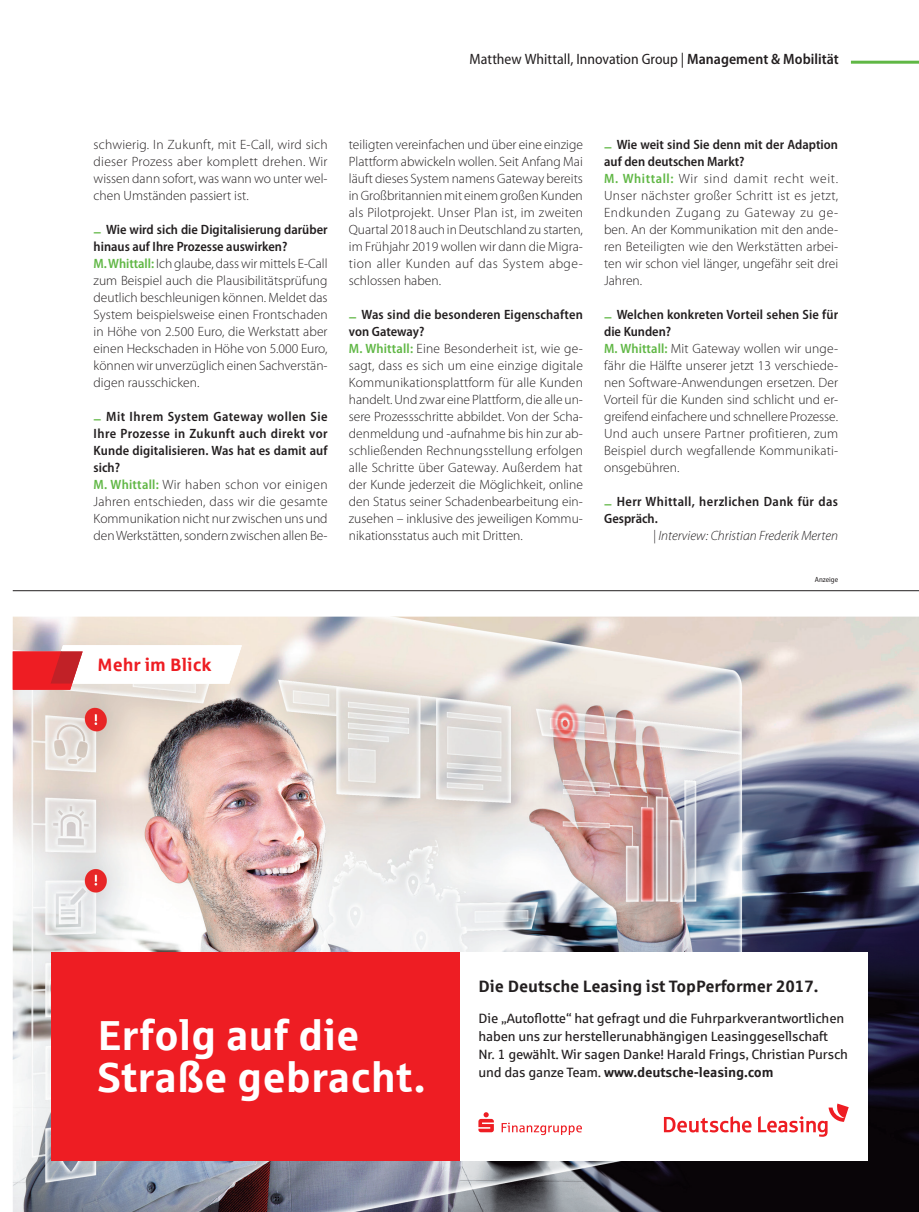
<style>
.page{position:relative;width:919px;height:1212px;background:#fff}
.page>*{position:absolute;margin:0;border:0;box-sizing:border-box;transform-origin:0 0}
.t1{font:700 42px/42px "Sparkasse Rg";color:#fff}
.t2{font:700 18px "Sparkasse Rg";color:#ee1d23}
.t3{font:700 16.5px "Sparkasse Rg";letter-spacing:-.005em;color:#231f20}
.t4{font:semi-condensed 15px "Myriad Pro";color:#231f20}
.t5{font:300 13.5px/17px "Myriad Pro";color:#231f20}
.t6{font:13.5px/18px "Sparkasse Rg";letter-spacing:-.01em;color:#231f20}
.t7{font:600 semi-condensed 13.5px/17px "Myriad Pro";letter-spacing:.03em;color:#231f20}
.t8{font:italic 300 13.5px "Myriad Pro";color:#231f20}
.t9{font:semi-condensed 7.5px "Myriad Pro";color:#231f20}
.s1{font-weight:600}
.s2{font-weight:600;font-size:15.75px;color:#60b745}
.s3{font-weight:600;font-stretch:semi-condensed}
.s4{font-weight:600;font-stretch:semi-condensed;color:#60b745}
.s5{font-stretch:normal;font-size:15.75px;color:#60b745}
.s6{font-weight:700}
</style>
<div class="page">
<hr style="left:850px;top:61px;width:68px;height:3px;background:#60b745">
<hr style="left:13px;top:590px;width:905px;height:1px;background:#231f20">
<img style="left:13px;top:617px;width:905px;height:595px">
<div style="left:459px;top:952px;width:408px;height:209px;background:#fff"></div>
<div style="left:51px;top:952px;width:408px;height:209px;background:#ee1d23"></div>
<svg style="left:664px;top:1103px;width:184px;height:34px"></svg>
<svg style="left:478px;top:1112px;width:16px;height:20px"></svg>
<svg style="left:501px;top:1122px;width:81px;height:13px"></svg>
<svg style="left:13px;top:645px;width:229px;height:45px"></svg>
<p class="t4" style="left:469px;top:51px;width:371px">Matthew Whittall, Innovation Group | <span class="s1">Management &amp; Mobilität</span></p>
<p class="t5" style="left:94px;top:136px;width:235px;text-align:justify">schwierig. In Zukunft, mit E-Call, wird sich dieser Prozess aber komplett drehen. Wir wissen dann sofort, was wann wo unter wel&shy;chen Umständen passiert ist.</p>
<p class="t5" style="left:94px;top:221px;width:235px"><span class="s2">–</span> <span class="s3">Wie wird sich die Digitalisierung darüber hinaus auf Ihre Prozesse auswirken?<br></span><span class="s4">M. Whittall:</span> Ich glaube, dass wir mittels E-Call zum Beispiel auch die Plausibilitätsprüfung deutlich beschleunigen können. Meldet das System beispielsweise einen Frontschaden in Höhe von 2.500 Euro, die Werkstatt aber einen Heckschaden in Höhe von 5.000 Euro, können wir unverzüglich einen Sachverstän&shy;digen rausschicken.</p>
<p class="t5" style="left:94px;top:408px;width:235px"><span class="s2">–</span> <span class="s3">Mit Ihrem System Gateway wollen Sie Ihre Prozesse in Zukunft auch direkt vor Kunde digitalisieren. Was hat es damit auf sich?<br></span><span class="s4">M. Whittall:</span> Wir haben schon vor einigen Jahren entschieden, dass wir die gesamte Kommunikation nicht nur zwischen uns und den Werkstätten, sondern zwischen allen Be-</p>
<p class="t5" style="left:349px;top:136px;width:235px;text-align:justify">teiligten vereinfachen und über eine einzige Plattform abwickeln wollen. Seit Anfang Mai läuft dieses System namens Gateway bereits in Großbritannien mit einem großen Kunden als Pilotprojekt. Unser Plan ist, im zweiten Quartal 2018 auch in Deutschland zu starten, im Frühjahr 2019 wollen wir dann die Migra&shy;tion aller Kunden auf das System abge&shy;schlossen haben.</p>
<p class="t5" style="left:349px;top:306px;width:235px"><span class="s2">–</span> <span class="s3">Was sind die besonderen Eigenschaften von Gateway?<br></span><span class="s4">M. Whittall:</span> Eine Besonderheit ist, wie ge&shy;sagt, dass es sich um eine einzige digitale Kommunikationsplattform für alle Kunden handelt. Und zwar eine Plattform, die alle un&shy;sere Prozessschritte abbildet. Von der Scha&shy;denmeldung und -aufnahme bis hin zur ab&shy;schließenden Rechnungsstellung erfolgen alle Schritte über Gateway. Außerdem hat der Kunde jederzeit die Möglichkeit, online den Status seiner Schadenbearbeitung ein&shy;zusehen – inklusive des jeweiligen Kommu&shy;nikationsstatus auch mit Dritten.</p>
<p class="t5" style="left:604px;top:136px;width:235px"><span class="s2">–</span> <span class="s3">Wie weit sind Sie denn mit der Adaption auf den deutschen Markt?<br></span><span class="s4">M. Whittall:</span> Wir sind damit recht weit.<br>Unser nächster großer Schritt ist es jetzt, Endkunden Zugang zu Gateway zu ge&shy;ben. An der Kommunikation mit den ande&shy;ren Beteiligten wie den Werkstätten arbei&shy;ten wir schon viel länger, ungefähr seit drei Jahren.</p>
<p class="t5" style="left:604px;top:306px;width:235px"><span class="s2">–</span> <span class="s3">Welchen konkreten Vorteil sehen Sie für die Kunden?<br></span><span class="s4">M. Whittall:</span> Mit Gateway wollen wir unge&shy;fähr die Hälfte unserer jetzt 13 verschiede&shy;nen Software-Anwendungen ersetzen. Der Vorteil für die Kunden sind schlicht und er&shy;greifend einfachere und schnellere Prozesse.<br>Und auch unsere Partner profitieren, zum Beispiel durch wegfallende Kommunikati&shy;onsgebühren.</p>
<p class="t7" style="left:604px;top:493px;width:235px"><span class="s5">–</span> Herr Whittall, herzlichen Dank für das<br>Gespräch.</p>
<p class="t8" style="left:653px;top:528px;width:186px">| Interview: Christian Frederik Merten</p>
<p class="t9" style="left:814px;top:576px;width:25px">Anzeige</p>
<h2 class="t2" style="left:98px;top:653px;width:115px">Mehr im Blick</h2>
<h1 class="t1" style="left:97px;top:1013px;width:329px">Erfolg auf die<br>Straße gebracht.</h1>
<p class="t3" style="left:478px;top:975px;width:341px">Die Deutsche Leasing ist TopPerformer 2017.</p>
<p class="t6" style="left:478px;top:1009px;width:371px">Die „Autoflotte“ hat gefragt und die Fuhrparkverantwortlichen haben uns zur herstellerunabhängigen Leasinggesellschaft<br>Nr. 1 gewählt. Wir sagen Danke! Harald Frings, Christian Pursch und das ganze Team. <span class="s6">www.deutsche-leasing.com</span></p>
</div>
